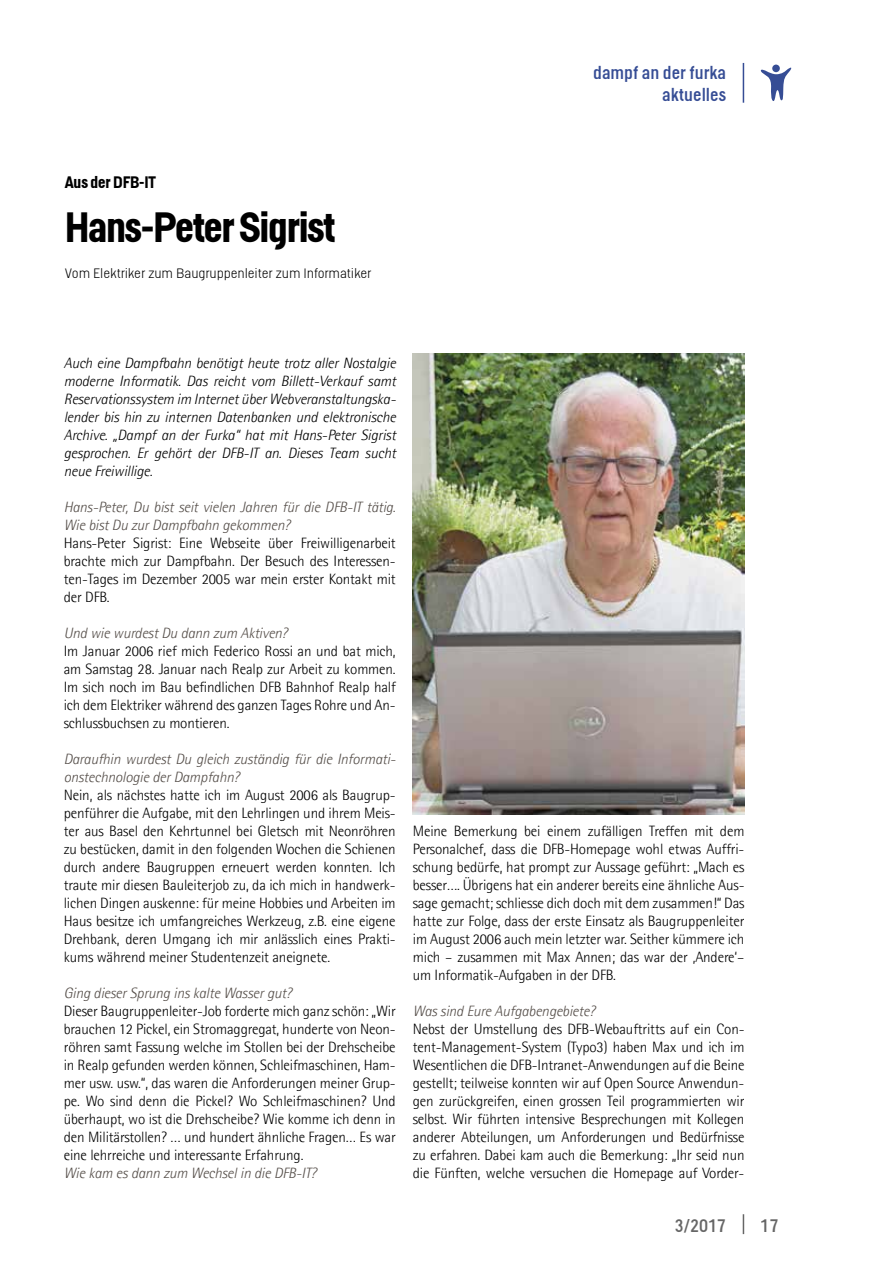
<style>
.page{position:relative;width:893px;height:1263px;background:#fff}
.page>*{position:absolute;margin:0;border:0;box-sizing:border-box;transform-origin:0 0}
.t1{font:700 42px "Helsinki";letter-spacing:-.03em;color:#000}
.t2{font:18px/21.6px "Helsinki";color:#364d95;text-align:right}
.t3{font:18px "Helsinki";color:#000}
.t4{font:700 16.5px "Helsinki";letter-spacing:-.01em;color:#000}
.t5{font:300 15px/18px "Agfa Rotis Semisans";letter-spacing:-.01em;color:#000;text-align:justify}
.t6{font:italic 300 15px/18px "Agfa Rotis Semisans";letter-spacing:-.01em;color:#000;text-align:justify}
.t7{font:italic 300 15px/18px "Agfa Rotis Semisans";letter-spacing:-.01em;color:#544d48}
.t8{font:300 13.5px "Helsinki";letter-spacing:-.01em;color:#000}
</style>
<div class="page">
<svg style="left:760px;top:65px;width:32px;height:36px"></svg>
<hr style="left:743px;top:63px;width:1px;height:40px;background:#364d95">
<svg style="left:743px;top:1214px;width:1px;height:20px"></svg>
<img style="left:412px;top:354px;width:332px;height:460px">
<p class="t4" style="left:65px;top:172px;width:93px">Aus der DFB-IT</p>
<h1 class="t1" style="left:65px;top:202px;width:272px">Hans-Peter Sigrist</h1>
<p class="t8" style="left:65px;top:265px;width:308px">Vom Elektriker zum Baugruppenleiter zum Informatiker</p>
<p class="t2" style="left:593px;top:61px;width:134px">dampf an der furka aktuelles</p>
<p class="t6" style="left:64px;top:354px;width:334px">Auch eine Dampfbahn benötigt heute trotz aller Nostalgie moderne Informatik. Das reicht vom Billett-Verkauf samt Reservationssystem im Internet über Webveranstaltungska&shy;lender bis hin zu internen Datenbanken und elektronische Archive. „Dampf an der Furka“ hat mit Hans-Peter Sigrist gesprochen. Er gehört der DFB-IT an. Dieses Team sucht neue Freiwillige.</p>
<p class="t7" style="left:64px;top:498px;width:333px">Hans-Peter, Du bist seit vielen Jahren für die DFB-IT tätig.<br>Wie bist Du zur Dampfbahn gekommen?</p>
<p class="t5" style="left:64px;top:534px;width:333px">Hans-Peter Sigrist: Eine Webseite über Freiwilligenarbeit brachte mich zur Dampfbahn. Der Besuch des Interessen&shy;ten-Tages im Dezember 2005 war mein erster Kontakt mit der DFB.</p>
<p class="t7" style="left:64px;top:624px;width:225px">Und wie wurdest Du dann zum Aktiven?</p>
<p class="t5" style="left:64px;top:642px;width:333px">Im Januar 2006 rief mich Federico Rossi an und bat mich, am Samstag 28. Januar nach Realp zur Arbeit zu kommen.<br>Im sich noch im Bau befindlichen DFB Bahnhof Realp half ich dem Elektriker während des ganzen Tages Rohre und An&shy;schlussbuchsen zu montieren.</p>
<p class="t7" style="left:64px;top:750px;width:333px">Daraufhin wurdest Du gleich zuständig für die Informati&shy;onstechnologie der Dampfahn?</p>
<p class="t5" style="left:64px;top:786px;width:333px">Nein, als nächstes hatte ich im August 2006 als Baugrup&shy;penführer die Aufgabe, mit den Lehrlingen und ihrem Meis&shy;ter aus Basel den Kehrtunnel bei Gletsch mit Neonröhren zu bestücken, damit in den folgenden Wochen die Schienen durch andere Baugruppen erneuert werden konnten. Ich traute mir diesen Bauleiterjob zu, da ich mich in handwerk&shy;lichen Dingen auskenne: für meine Hobbies und Arbeiten im Haus besitze ich umfangreiches Werkzeug, z.B. eine eigene Drehbank, deren Umgang ich mir anlässlich eines Prakti&shy;kums während meiner Studentenzeit aneignete.</p>
<p class="t7" style="left:64px;top:984px;width:230px">Ging dieser Sprung ins kalte Wasser gut?</p>
<p class="t5" style="left:64px;top:1002px;width:333px">Dieser Baugruppenleiter-Job forderte mich ganz schön: „Wir brauchen 12 Pickel, ein Stromaggregat, hunderte von Neon&shy;röhren samt Fassung welche im Stollen bei der Drehscheibe in Realp gefunden werden können, Schleifmaschinen, Ham&shy;mer usw. usw.“, das waren die Anforderungen meiner Grup&shy;pe. Wo sind denn die Pickel? Wo Schleifmaschinen? Und überhaupt, wo ist die Drehscheibe? Wie komme ich denn in den Militärstollen? … und hundert ähnliche Fragen… Es war eine lehrreiche und interessante Erfahrung.</p>
<p class="t7" style="left:64px;top:1164px;width:254px">Wie kam es dann zum Wechsel in die DFB-IT?</p>
<p class="t5" style="left:413px;top:822px;width:333px">Meine Bemerkung bei einem zufälligen Treffen mit dem Personalchef, dass die DFB-Homepage wohl etwas Auffri&shy;schung bedürfe, hat prompt zur Aussage geführt: „Mach es besser…. Übrigens hat ein anderer bereits eine ähnliche Aus&shy;sage gemacht; schliesse dich doch mit dem zusammen!“ Das hatte zur Folge, dass der erste Einsatz als Baugruppenleiter im August 2006 auch mein letzter war. Seither kümmere ich mich – zusammen mit Max Annen; das war der ‚Andere‘– um Informatik-Aufgaben in der DFB.</p>
<p class="t7" style="left:413px;top:1002px;width:184px">Was sind Eure Aufgabengebiete?</p>
<p class="t5" style="left:413px;top:1020px;width:333px">Nebst der Umstellung des DFB-Webauftritts auf ein Con&shy;tent-Management-System (Typo3) haben Max und ich im Wesentlichen die DFB-Intranet-Anwendungen auf die Beine gestellt; teilweise konnten wir auf Open Source Anwendun&shy;gen zurückgreifen, einen grossen Teil programmierten wir selbst. Wir führten intensive Besprechungen mit Kollegen anderer Abteilungen, um Anforderungen und Bedürfnisse zu erfahren. Dabei kam auch die Bemerkung: „Ihr seid nun die Fünften, welche versuchen die Homepage auf Vorder-</p>
<p class="t3" style="left:674px;top:1215px;width:53px">3/2017</p>
<p class="t3" style="left:761px;top:1215px;width:19px">17</p>
</div>
